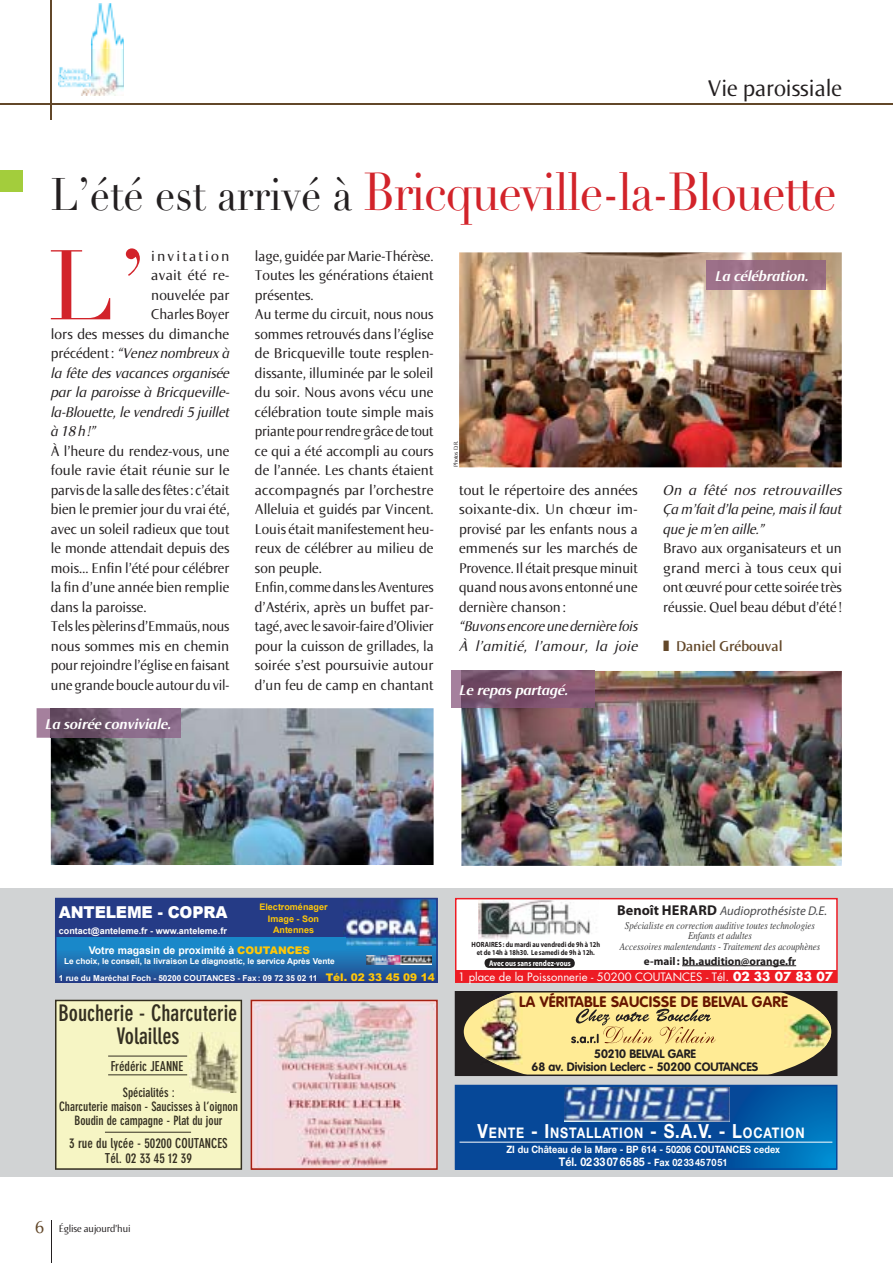
<style>
.page{position:relative;width:893px;height:1263px;background:#fff}
.page>*{position:absolute;margin:0;border:0;box-sizing:border-box;transform-origin:0 0}
.t1{font:97.2px "Didot LH";color:#d2232a}
.t2{font:52.5px "Didot LH";letter-spacing:-.03em;color:#d2232a;scale:.9 1}
.t3{font:24px "Norma";color:#231f20}
.t4{font:700 condensed 22.5px/22.5px "DIN Neuzeit Grotesk";color:#342f21;text-align:center}
.t5{font:900 16.35px "Arial";letter-spacing:-.01em;color:#fff;scale:.95 1}
.t6{font:15px/19.5px "Norma";color:#231f20}
.t7{font:italic 15px/19.5px "Norma";color:#231f20}
.t8{font:italic 15px/19.5px "Norma";color:#231f20;text-align:justify;scale:1.05 1}
.t9{font:italic 700 15px "Norma";color:#fff}
.t10{font:700 15px "VAG Rounded";letter-spacing:.015em;color:#671500}
.t11{font:600 15px "Norma";color:#624729}
.t12{font:15px "Norma";letter-spacing:.02em;color:#231f20;scale:1.05 1}
.t13{font:15px "Norma";letter-spacing:.135em;color:#231f20;scale:1.05 1}
.t14{font:700 14.7px "Helvetica Neue";letter-spacing:.065em;color:#fff;scale:.85 1}
.t15{font:700 condensed 13.5px/15px "DIN Neuzeit Grotesk";color:#342f21;text-align:center}
.t16{font:700 condensed 12.75px/14.2px "DIN Neuzeit Grotesk";color:#342f21;text-align:center}
.t17{font:italic 12.75px "Myriad Pro";color:#4c4c4e}
.t18{font:700 12px/12.9px "VAG Rounded";color:#231f20;text-align:center}
.t19{font:700 11.85px "Helvetica Neue";color:#fff;scale:.9 1}
.t20{font:11.25px "Futura";color:#fff}
.t21{font:700 11.25px "Myriad Pro";color:#231f20}
.t22{font:italic 10.5px/10.5px "Times";color:#404041;text-align:center;scale:.85 1}
.t23{font:700 10.5px "Arial";color:#fff}
.t24{font:10.5px "Norma";letter-spacing:-.01em;color:#231f20}
.t25{font:900 10.5px "Arial";color:#ffc708}
.t26{font:700 10.2px "Helvetica Neue";color:#fff;scale:.9 1}
.t27{font:700 9px "Arial";color:#fff}
.t28{font:700 9px/11.2px "Arial";color:#ffc708;text-align:center}
.t29{font:700 8.25px/16.6px "Arial";color:#fff}
.t30{font:700 8.1px "Myriad Pro";color:#fff;scale:.85 1}
.t31{font:700 7.5px/8.2px "Myriad Pro";color:#231f20;text-align:center;scale:.85 1}
.t32{font:6px "Norma";letter-spacing:-.01em;color:#231f20}
.s1{font-size:45px;color:#231f20}
.s2{font-style:normal}
.s3{font-weight:900;color:#ffc708}
.s4{font-weight:700;font-style:normal;font-size:14.25px;color:#231f20}
.s5{font-size:12.15px}
.s6{font-weight:700;font-size:12.15px}
.s7{color:#681600}
.s8{font-size:19.5px}
.s9{font-size:10.2px}
.s10{font-size:18px;color:#624729}
</style>
<div class="page">
<hr style="left:51px;top:1221px;width:1px;height:42px;background:#231f20">
<div style="left:0;top:170px;width:22px;height:21px;background:#a3cd3c"></div>
<hr style="left:0;top:103px;width:893px;height:1px;background:#624729">
<hr style="left:51px;top:0;width:1px;height:119px;background:#624729">
<img style="left:58px;top:3px;width:66px;height:93px">
<div style="left:0;top:889px;width:893px;height:288px;background:#d1d3d4"></div>
<div style="left:55px;top:1000px;width:187px;height:170px;background:#f6f5c4"></div>
<img style="left:189px;top:1032px;width:50px;height:60px">
<hr style="left:105px;top:1132px;width:86px;height:1px;background:#342f21">
<hr style="left:108px;top:1074px;width:79px;height:1px;background:#342f21">
<hr style="left:108px;top:1056px;width:79px;height:1px;background:#342f21">
<img style="left:254px;top:1003px;width:181px;height:164px">
<div style="left:251px;top:1000px;width:187px;height:170px;border:2px solid #a62011"></div>
<svg style="left:458px;top:1088px;width:376px;height:79px;background:#0653a0"></svg>
<div style="left:455px;top:1085px;width:382px;height:85px;border:2px solid #084798"></div>
<img style="left:564px;top:1087px;width:165px;height:34px">
<hr style="left:459px;top:1142px;width:373px;height:1px;background:#fff">
<div style="left:455px;top:992px;width:382px;height:83px;background:#231f20"></div>
<div style="left:455px;top:991px;width:382px;height:85px;border:2px solid #231f20"></div>
<svg style="left:464px;top:992px;width:367px;height:83px;background:#d8c781"></svg>
<div style="left:456px;top:899px;width:381px;height:83px;background:#fff"></div>
<div style="left:455px;top:898px;width:383px;height:85px;border:2px solid #ed1c24"></div>
<img style="left:478px;top:900px;width:121px;height:40px">
<div style="left:455px;top:970px;width:381px;height:12px;background:#ed1c24"></div>
<div style="left:484px;top:958px;width:91px;height:10px;background:#231f20;border-radius:4px"></div>
<hr style="left:682px;top:965px;width:114px;height:1px;background:#231f20">
<svg style="left:58px;top:901px;width:377px;height:79px;background:#295c9f"></svg>
<img style="left:345px;top:946px;width:90px;height:2px">
<hr style="left:55px;top:946px;width:290px;height:3px;background:#1988c9">
<img style="left:366px;top:956px;width:66px;height:9px">
<div style="left:55px;top:898px;width:383px;height:85px;border:2px solid #253b86"></div>
<img style="left:459px;top:252px;width:383px;height:215px">
<img style="left:51px;top:708px;width:383px;height:157px">
<img style="left:707px;top:260px;width:118px;height:30px">
<img style="left:461px;top:671px;width:381px;height:195px">
<div style="left:451px;top:671px;width:10px;height:37px;background:#a5809d"></div>
<img style="left:461px;top:671px;width:133px;height:37px">
<svg style="left:37px;top:708px;width:14px;height:30px"></svg>
<img style="left:51px;top:708px;width:129px;height:30px">
<h3 class="t3" style="left:708px;top:79px;width:136px">Vie paroissiale</h3>
<h2 class="t2" style="left:51px;top:170px;width:874px"><span class="s1">L’été est arrivé à</span> Bricqueville-la-Blouette</h2>
<h1 class="t1" style="left:48px;top:245px;width:100px">L’</h1>
<p class="t13" style="left:151px;top:250px;width:76px">invitation</p>
<p class="t12" style="left:151px;top:270px;width:76px">avait été re-</p>
<p class="t6" style="left:151px;top:286px;width:80px">nouvelée par</p>
<p class="t6" style="left:151px;top:306px;width:80px">Charles Boyer</p>
<p class="t6" style="left:51px;top:325px;width:180px">lors des messes du dimanche</p>
<p class="t7" style="left:51px;top:345px;width:180px"><span class="s2">précédent :</span> “Venez nombreux à</p>
<p class="t7" style="left:51px;top:364px;width:180px">la fête des vacances organisée</p>
<p class="t7" style="left:51px;top:384px;width:180px">par la paroisse à Bricqueville-</p>
<p class="t7" style="left:51px;top:403px;width:180px">la-Blouette, le vendredi 5 juillet</p>
<p class="t7" style="left:51px;top:423px;width:46px">à 18 h !”</p>
<p class="t6" style="left:51px;top:442px;width:180px">À l’heure du rendez-vous, une foule ravie était réunie sur le parvis de la salle des fêtes : c’était bien le premier jour du vrai été, avec un soleil radieux que tout le monde attendait depuis des mois… Enfin l’été pour célébrer la fin d’une année bien remplie dans la paroisse.<br>Tels les pèlerins d’Emmaüs, nous nous sommes mis en chemin pour rejoindre l’église en faisant une grande boucle autour du vil-</p>
<p class="t9" style="left:45px;top:718px;width:128px">La soirée conviviale.</p>
<p class="t6" style="left:255px;top:247px;width:180px">lage, guidée par Marie-Thérèse.<br>Toutes les générations étaient présentes.<br>Au terme du circuit, nous nous sommes retrouvés dans l’église de Bricqueville toute resplen&shy;dissante, illuminée par le soleil du soir. Nous avons vécu une célébration toute simple mais priante pour rendre grâce de tout ce qui a été accompli au cours de l’année. Les chants étaient accompagnés par l’orchestre<br>Alleluia et guidés par Vincent.<br>Louis était manifestement heu&shy;reux de célébrer au milieu de son peuple.<br>Enfin, comme dans les Aventures d’Astérix, après un buffet par&shy;tagé, avec le savoir-faire d’Olivier pour la cuisson de grillades, la soirée s’est poursuivie autour d’un feu de camp en chantant</p>
<p class="t32" style="left:453px;top:467px;width:28px;rotate:-90deg">Photos D.R.</p>
<p class="t6" style="left:459px;top:481px;width:180px;text-align:justify">tout le répertoire des années soixante-dix. Un chœur im&shy;provisé par les enfants nous a emmenés sur les marchés de Provence. Il était presque minuit quand nous avons entonné une dernière chanson :</p>
<p class="t7" style="left:459px;top:618px;width:180px">“Buvons encore une dernière fois<br>À l’amitié, l’amour, la joie</p>
<p class="t9" style="left:459px;top:685px;width:110px">Le repas partagé.</p>
<p class="t9" style="left:715px;top:270px;width:95px">La célébration.</p>
<p class="t8" style="left:663px;top:481px;width:172px">On a fêté nos retrouvailles Ça m’fait d’la peine, mais il faut que je m’en aille.”</p>
<p class="t6" style="left:663px;top:540px;width:180px;text-align:justify">Bravo aux organisateurs et un grand merci à tous ceux qui ont œuvré pour cette soirée très réussie. Quel beau début d’été !</p>
<p class="t11" style="left:663px;top:640px;width:121px">❚ Daniel Grébouval</p>
<p class="t5" style="left:59px;top:900px;width:179px">ANTELEME - COPRA</p>
<p class="t28" style="left:259px;top:902px;width:70px">Electroménager<br>Image - Son<br>Antennes</p>
<p class="t23" style="left:89px;top:945px;width:223px">Votre magasin de proximité à <span class="s3">COUTANCES</span></p>
<p class="t29" style="left:59px;top:953px;width:277px;text-indent:5px">Le choix, le conseil, la livraison Le diagnostic, le service Après Vente<br>1 rue du Maréchal Foch - 50200 COUTANCES - Fax : 09 72 35 02 11</p>
<p class="t27" style="left:59px;top:926px;width:169px">contact@anteleme.fr - www.anteleme.fr</p>
<p class="t25" style="left:326px;top:969px;width:111px">Tél. 02 33 45 09 14</p>
<p class="t31" style="left:472px;top:941px;width:153px">HORAIRES : du mardi au vendredi de 9h à 12h et de 14h à 18h30. Le samedi de 9h à 12h.</p>
<p class="t30" style="left:489px;top:960px;width:97px">Avec ous sans rendez-vous</p>
<p class="t17" style="left:617px;top:906px;width:212px"><span class="s4">Benoît HERARD</span> Audioprothésiste D.E.</p>
<p class="t22" style="left:620px;top:921px;width:237px">Spécialiste en correction auditive toutes technologies<br>Enfants et adultes<br>Accessoires malentendants - Traitement des acouphènes</p>
<p class="t21" style="left:644px;top:957px;width:154px">e-mail : bh.audition@orange.fr</p>
<p class="t20" style="left:458px;top:971px;width:376px">1 place de la Poissonnerie - 50200 COUTANCES - Tél<span class="s5">.</span> <span class="s6">02 33 07 83 07</span></p>
<p class="t10" style="left:519px;top:995px;width:270px"><span class="s7">L</span>A VÉRITABLE SAUCISSE DE BELVAL GARE</p>
<h3 class="t4" style="left:58px;top:1004px;width:181px">Boucherie - Charcuterie<br>Volailles</h3>
<p class="t15" style="left:111px;top:1060px;width:74px">Frédéric JEANNE</p>
<p class="t16" style="left:59px;top:1086px;width:180px">Spécialités :<br>Charcuterie maison - Saucisses à l’oignon<br>Boudin de campagne - Plat du jour</p>
<p class="t15" style="left:69px;top:1137px;width:160px">3 rue du lycée - 50200 COUTANCES<br>Tél. 02 33 45 12 39</p>
<p class="t26" style="left:506px;top:1146px;width:306px">ZI du Château de la Mare - BP 614 - 50206 COUTANCES cedex</p>
<p class="t18" style="left:532px;top:1048px;width:228px">50210 BELVAL GARE<br>68 av. Division Leclerc - 50200 COUTANCES</p>
<p class="t14" style="left:478px;top:1128px;width:386px"><span class="s8">V</span>ENTE <span class="s8">- I</span>NSTALLATION <span class="s8">- S.A.V. - L</span>OCATION</p>
<p class="t19" style="left:559px;top:1157px;width:189px">Tél. 02 33 07 65 85 <span class="s9">- Fax 02 33 45 70 51</span></p>
<p class="t24" style="left:35px;top:1225px;width:97px"><span class="s10">6</span> Église aujourd’hui</p>
</div>
